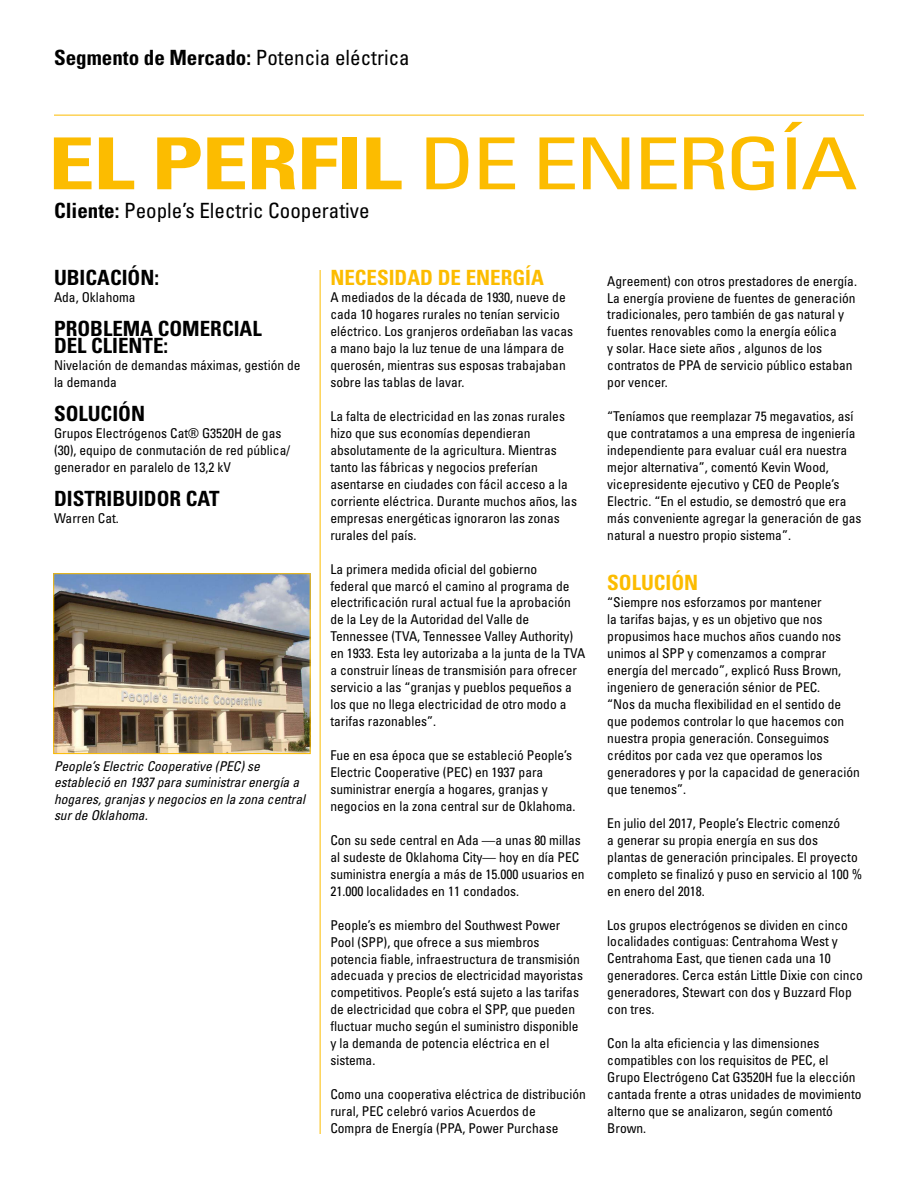
<style>
.page{position:relative;width:918px;height:1188px;background:#fff}
.page>*{position:absolute;margin:0;border:0;box-sizing:border-box;transform-origin:0 0}
.t1{font:condensed 71.7px "Univers LT Std";letter-spacing:-.04em;color:#fcbc00;scale:1.3 1}
.t2{font:700 condensed 21px/17px "Univers LT Std";color:#000}
.t3{font:condensed 21px "Univers LT Std";color:#000}
.t4{font:700 condensed 21px "Univers LT Std";color:#fcbc00}
.t5{font:condensed 13.5px/17px "Univers LT Std";color:#000}
.t6{font:italic condensed 13.5px/16.5px "Univers";color:#000}
.s1{font-weight:400}
.s2{font-weight:700}
</style>
<div class="page">
<img style="left:56px;top:575px;width:252px;height:177px">
<div style="left:54px;top:573px;width:256px;height:181px;border:1px solid #fcbc00"></div>
<hr style="left:320px;top:270px;width:1px;height:864px;background:#fcbc00">
<hr style="left:54px;top:115px;width:810px;height:1px;background:#fcbc00">
<h2 class="t2" style="left:54px;top:49px;width:357px">Segmento de Mercado: <span class="s1">Potencia eléctrica</span></h2>
<h1 class="t1" style="left:48px;top:118px;width:625px"><span class="s2">EL PERFIL</span> DE ENERGÍA</h1>
<h2 class="t3" style="left:54px;top:197px;width:317px"><span class="s2">Cliente:</span> People’s Electric Cooperative</h2>
<h2 class="t2" style="left:54px;top:269px;width:107px">UBICACIÓN:</h2>
<p class="t5" style="left:54px;top:289px;width:83px">Ada, Oklahoma</p>
<h2 class="t2" style="left:54px;top:320px;width:209px">PROBLEMA COMERCIAL<br>DEL CLIENTE:</h2>
<p class="t5" style="left:54px;top:357px;width:248px">Nivelación de demandas máximas, gestión de la demanda</p>
<h2 class="t2" style="left:54px;top:405px;width:93px">SOLUCIÓN</h2>
<p class="t5" style="left:54px;top:424px;width:238px">Grupos Electrógenos Cat® G3520H de gas (30), equipo de conmutación de red pública/ generador en paralelo de 13,2 kV</p>
<h2 class="t2" style="left:54px;top:490px;width:167px">DISTRIBUIDOR CAT</h2>
<p class="t5" style="left:54px;top:509px;width:66px">Warren Cat.</p>
<p class="t6" style="left:54px;top:758px;width:253px">People’s Electric Cooperative (PEC) se estableció en 1937 para suministrar energía a hogares, granjas y negocios en la zona central sur de Oklahoma.</p>
<h2 class="t4" style="left:330px;top:265px;width:215px">NECESIDAD DE ENERGÍA</h2>
<p class="t5" style="left:330px;top:289px;width:244px">A mediados de la década de 1930, nueve de cada 10 hogares rurales no tenían servicio eléctrico. Los granjeros ordeñaban las vacas a mano bajo la luz tenue de una lámpara de querosén, mientras sus esposas trabajaban sobre las tablas de lavar.</p>
<p class="t5" style="left:330px;top:408px;width:248px">La falta de electricidad en las zonas rurales hizo que sus economías dependieran absolutamente de la agricultura. Mientras tanto las fábricas y negocios preferían asentarse en ciudades con fácil acceso a la corriente eléctrica. Durante muchos años, las empresas energéticas ignoraron las zonas rurales del país.</p>
<p class="t5" style="left:330px;top:560px;width:257px">La primera medida oficial del gobierno<br>federal que marcó el camino al programa de electrificación rural actual fue la aprobación de la Ley de la Autoridad del Valle de Tennessee (TVA, Tennessee Valley Authority) en 1933. Esta ley autorizaba a la junta de la TVA a construir líneas de transmisión para ofrecer servicio a las “granjas y pueblos pequeños a los que no llega electricidad de otro modo a tarifas razonables”.</p>
<p class="t5" style="left:330px;top:747px;width:247px">Fue en esa época que se estableció People’s Electric Cooperative (PEC) en 1937 para suministrar energía a hogares, granjas y negocios en la zona central sur de Oklahoma.</p>
<p class="t5" style="left:330px;top:831px;width:256px">Con su sede central en Ada —a unas 80 millas al sudeste de Oklahoma City— hoy en día PEC suministra energía a más de 15.000 usuarios en 21.000 localidades en 11 condados.</p>
<p class="t5" style="left:330px;top:916px;width:254px">People’s es miembro del Southwest Power Pool (SPP), que ofrece a sus miembros potencia fiable, infraestructura de transmisión adecuada y precios de electricidad mayoristas competitivos. People’s está sujeto a las tarifas de electricidad que cobra el SPP, que pueden fluctuar mucho según el suministro disponible y la demanda de potencia eléctrica en el sistema.</p>
<p class="t5" style="left:330px;top:1086px;width:257px">Como una cooperativa eléctrica de distribución rural, PEC celebró varios Acuerdos de<br>Compra de Energía (PPA, Power Purchase</p>
<p class="t5" style="left:607px;top:272px;width:251px">Agreement) con otros prestadores de energía.<br>La energía proviene de fuentes de generación tradicionales, pero también de gas natural y fuentes renovables como la energía eólica<br>y solar. Hace siete años , algunos de los contratos de PPA de servicio público estaban por vencer.</p>
<p class="t5" style="left:607px;top:408px;width:256px">“Teníamos que reemplazar 75 megavatios, así que contratamos a una empresa de ingeniería independiente para evaluar cuál era nuestra mejor alternativa”, comentó Kevin Wood, vicepresidente ejecutivo y CEO de People’s Electric. “En el estudio, se demostró que era más conveniente agregar la generación de gas natural a nuestro propio sistema”.</p>
<h2 class="t4" style="left:607px;top:570px;width:93px">SOLUCIÓN</h2>
<p class="t5" style="left:607px;top:594px;width:254px">“Siempre nos esforzamos por mantener<br>la tarifas bajas, y es un objetivo que nos propusimos hace muchos años cuando nos unimos al SPP y comenzamos a comprar energía del mercado”, explicó Russ Brown, ingeniero de generación sénior de PEC.<br>“Nos da mucha flexibilidad en el sentido de que podemos controlar lo que hacemos con nuestra propia generación. Conseguimos créditos por cada vez que operamos los generadores y por la capacidad de generación que tenemos”.</p>
<p class="t5" style="left:607px;top:814px;width:256px">En julio del 2017, People’s Electric comenzó<br>a generar su propia energía en sus dos<br>plantas de generación principales. El proyecto completo se finalizó y puso en servicio al 100 % en enero del 2018.</p>
<p class="t5" style="left:607px;top:916px;width:257px">Los grupos electrógenos se dividen en cinco localidades contiguas: Centrahoma West y Centrahoma East, que tienen cada una 10 generadores. Cerca están Little Dixie con cinco generadores, Stewart con dos y Buzzard Flop con tres.</p>
<p class="t5" style="left:607px;top:1035px;width:256px">Con la alta eficiencia y las dimensiones compatibles con los requisitos de PEC, el Grupo Electrógeno Cat G3520H fue la elección cantada frente a otras unidades de movimiento alterno que se analizaron, según comentó Brown.</p>
</div>
